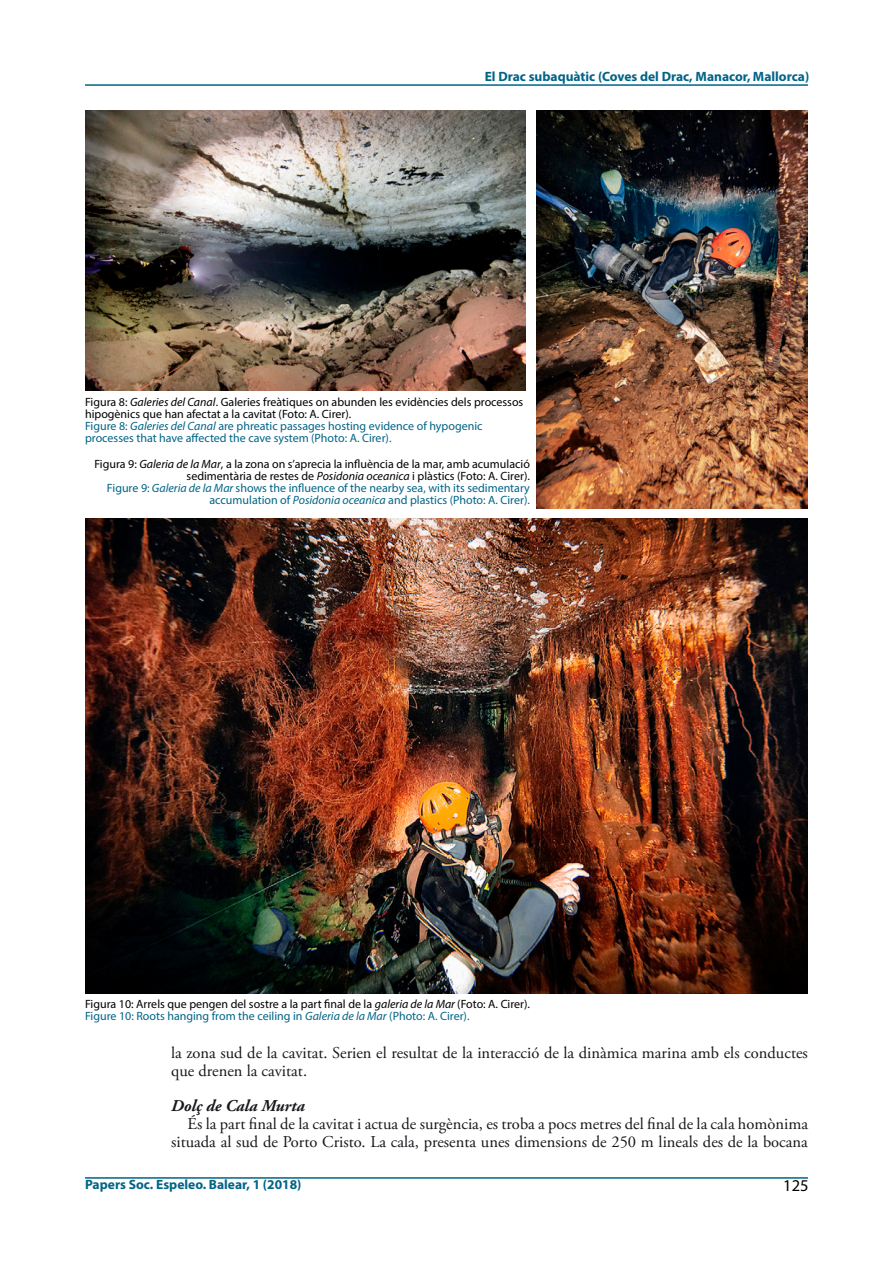
<style>
.page{position:relative;width:893px;height:1263px;background:#fff}
.page>*{position:absolute;margin:0;border:0;box-sizing:border-box;transform-origin:0 0}
.t1{font:16.5px/17.7px "Adobe Garamond Pro";color:#1a171c}
.t2{font:italic 700 16.5px "Adobe Garamond Pro";color:#1a171c}
.t3{font:16.5px "Myriad Pro";color:#010000}
.t4{font:700 13.5px "Myriad Pro";color:#006487}
.t5{font:12px/12px "Myriad Pro";color:#010000}
.s1{font-style:italic}
.s2{color:#006487}
.s3{font-style:italic;color:#006487}
</style>
<div class="page">
<hr style="left:85px;top:84px;width:723px;height:2px;background:#006487">
<hr style="left:85px;top:1177px;width:723px;height:2px;background:#006487">
<img style="left:85px;top:111px;width:441px;height:280px">
<img style="left:537px;top:111px;width:271px;height:398px">
<img style="left:85px;top:519px;width:723px;height:475px">
<p class="t4" style="left:485px;top:67px;width:326px">El Drac subaquàtic (Coves del Drac, Manacor, Mallorca)</p>
<p class="t5" style="left:85px;top:396px;width:440px">Figura 8: <span class="s1">Galeries del Canal</span>. Galeries freàtiques on abunden les evidències dels processos hipogènics que han afectat a la cavitat (Foto: A. Cirer).<br><span class="s2">Figure 8:</span> <span class="s3">Galeries del Canal</span> <span class="s2">are phreatic passages hosting evidence of hypogenic processes that have affected the cave system (Photo: A. Cirer).</span></p>
<p class="t5" style="left:94px;top:458px;width:437px;text-align:right">Figura 9: <span class="s1">Galeria de la Mar</span>, a la zona on s’aprecia la influència de la mar, amb acumulació sedimentària de restes de <span class="s1">Posidonia oceanica</span> i plàstics (Foto: A. Cirer).<br><span class="s2">Figure 9:</span> <span class="s3">Galeria de la Mar</span> <span class="s2">shows the influence of the nearby sea, with its sedimentary accumulation of</span> <span class="s3">Posidonia oceanica</span> <span class="s2">and plastics (Photo: A. Cirer).</span></p>
<p class="t5" style="left:85px;top:998px;width:446px">Figura 10: Arrels que pengen del sostre a la part final de la <span class="s1">galeria de la Mar</span> (Foto: A. Cirer).<br><span class="s2">Figure 10: Roots hanging from the ceiling in</span> <span class="s3">Galeria de la Mar</span> <span class="s2">(Photo: A. Cirer).</span></p>
<h1 class="t1" style="left:171px;top:1044px;width:638px">la zona sud de la cavitat. Serien el resultat de la interacció de la dinàmica marina amb els conductes que drenen la cavitat.</h1>
<h1 class="t2" style="left:171px;top:1096px;width:135px">Dolç de Cala Murta</h1>
<h1 class="t1" style="left:171px;top:1115px;width:638px;text-align:right">És la part final de la cavitat i actua de surgència, es troba a pocs metres del final de la cala homònima situada al sud de Porto Cristo. La cala, presenta unes dimensions de 250 m lineals des de la bocana</h1>
<p class="t4" style="left:85px;top:1176px;width:218px">Papers Soc. Espeleo. Balear, 1 (2018)</p>
<h1 class="t3" style="left:783px;top:1175px;width:27px">125</h1>
</div>
